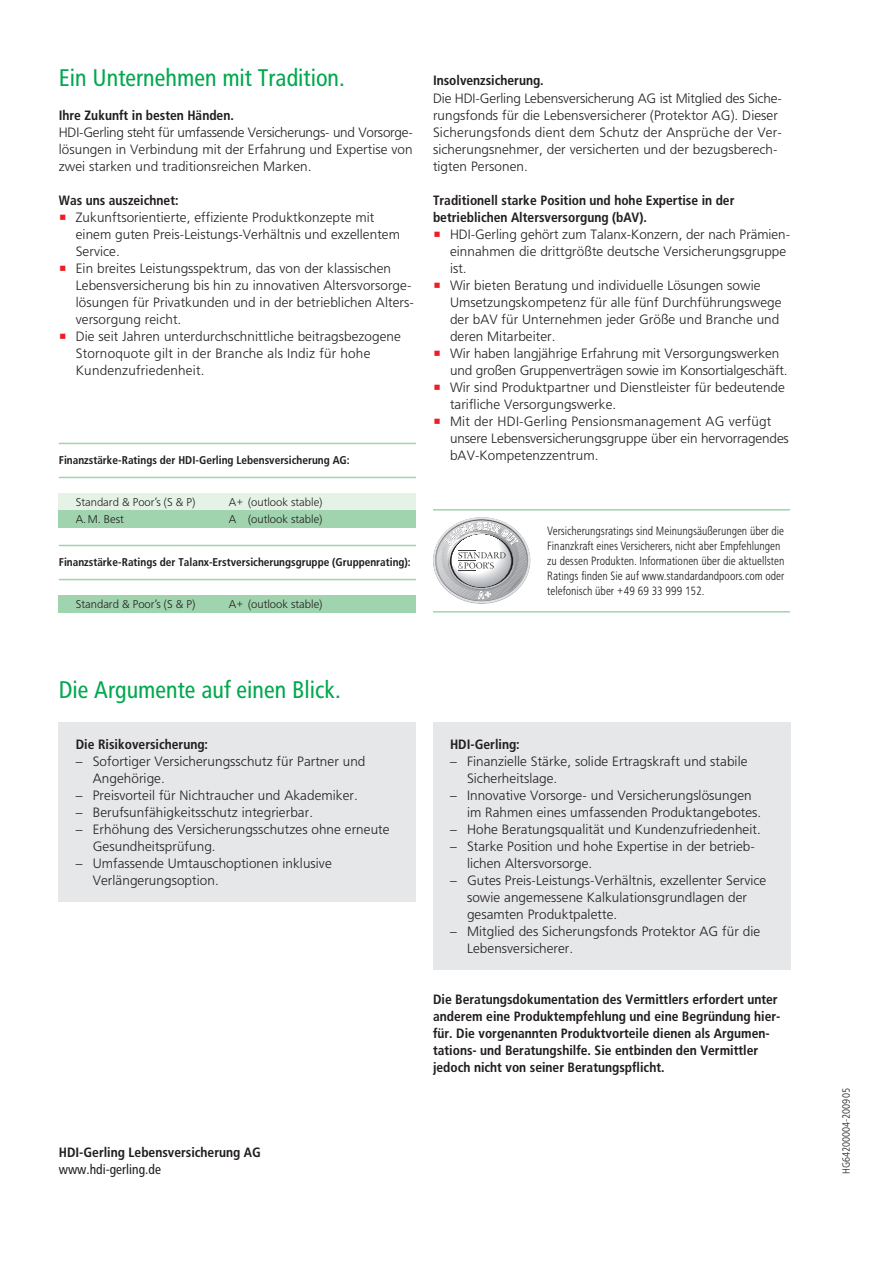
<style>
.page{position:relative;width:893px;height:1263px;background:#fff}
.page>*{position:absolute;margin:0;border:0;box-sizing:border-box;transform-origin:0 0}
.t1{font:24px "HDI Gerling Sans Cond Regular";color:#00a84e}
.t2{font:13.5px/17px "HDI Gerling Sans Light";letter-spacing:.005em;color:#231f20}
.t3{font:13.5px/17px "HDI Gerling Sans Cond Bold";color:#231f20}
.t4{font:13.5px "HDI Gerling Sans Cond Regular";color:#231f20}
.t5{font:12px/15px "HDI Gerling Sans Cond Light";color:#231f20;scale:.96 1}
.t6{font:11.25px "HDI Gerling Sans Cond Bold";color:#231f20}
.t7{font:11.25px "HDI Gerling Sans Light";color:#231f20}
.t8{font:10.5px "HDI Gerling Sans Cond Light";color:#231f20}
.s1{color:#ee1d23}
</style>
<div class="page">
<div style="left:59px;top:722px;width:357px;height:180px;background:#e6e7e9"></div>
<div style="left:433px;top:722px;width:357px;height:248px;background:#e6e7e9"></div>
<div style="left:59px;top:494px;width:357px;height:34px;background:#e5f3e7"></div>
<div style="left:59px;top:511px;width:357px;height:17px;background:#a0d4ae"></div>
<div style="left:59px;top:596px;width:357px;height:17px;background:#a0d4ae"></div>
<hr style="left:59px;top:477px;width:357px;height:1px;background:#a0d4ae">
<hr style="left:59px;top:443px;width:357px;height:1px;background:#a0d4ae">
<hr style="left:59px;top:579px;width:357px;height:1px;background:#a0d4ae">
<hr style="left:59px;top:545px;width:357px;height:1px;background:#a0d4ae">
<hr style="left:433px;top:509px;width:357px;height:1px;background:#a0d4ae">
<hr style="left:433px;top:611px;width:357px;height:2px;background:#a0d4ae">
<svg style="left:433px;top:510px;width:97px;height:103px"></svg>
<h1 class="t1" style="left:59px;top:68px;width:288px">Ein Unternehmen mit Tradition.</h1>
<p class="t3" style="left:59px;top:107px;width:177px">Ihre Zukunft in besten Händen.</p>
<p class="t2" style="left:59px;top:124px;width:356px;text-align:justify">HDI-Gerling steht für umfassende Versicherungs- und Vorsorge&shy;lösungen in Verbindung mit der Erfahrung und Expertise von zwei starken und traditionsreichen Marken.</p>
<p class="t3" style="left:59px;top:192px;width:121px">Was uns auszeichnet:</p>
<p class="t2" style="left:76px;top:209px;width:326px;text-indent:-17px"><span class="s1">•</span> Zukunftsorientierte, effiziente Produktkonzepte mit einem guten Preis-Leistungs-Verhältnis und exzellentem<br>Service.</p>
<p class="t2" style="left:76px;top:260px;width:340px;text-indent:-17px"><span class="s1">•</span> Ein breites Leistungsspektrum, das von der klassischen Lebensversicherung bis hin zu innovativen Altersvorsorge&shy;lösungen für Privatkunden und in der betrieblichen Alters&shy;versorgung reicht.</p>
<p class="t2" style="left:76px;top:329px;width:327px;text-indent:-17px"><span class="s1">•</span> Die seit Jahren unterdurchschnittliche beitragsbezogene<br>Stornoquote gilt in der Branche als Indiz für hohe<br>Kundenzufriedenheit.</p>
<p class="t6" style="left:59px;top:456px;width:292px">Finanzstärke-Ratings der HDI-Gerling Lebensversicherung AG:</p>
<p class="t7" style="left:76px;top:498px;width:121px">Standard &amp; Poor’s (S &amp; P)</p>
<p class="t7" style="left:229px;top:498px;width:95px">A+ (outlook stable)</p>
<p class="t7" style="left:76px;top:515px;width:50px">A.M. Best</p>
<p class="t7" style="left:229px;top:515px;width:95px">A (outlook stable)</p>
<p class="t6" style="left:59px;top:558px;width:353px">Finanzstärke-Ratings der Talanx-Erstversicherungsgruppe (Gruppenrating):</p>
<p class="t7" style="left:76px;top:600px;width:121px">Standard &amp; Poor’s (S &amp; P)</p>
<p class="t7" style="left:229px;top:600px;width:95px">A+ (outlook stable)</p>
<p class="t3" style="left:433px;top:73px;width:112px">Insolvenzsicherung.</p>
<p class="t2" style="left:433px;top:90px;width:350px">Die HDI-Gerling Lebensversicherung AG ist Mitglied des Siche&shy;rungsfonds für die Lebensversicherer (Protektor AG). Dieser Sicherungsfonds dient dem Schutz der Ansprüche der Ver&shy;sicherungsnehmer, der versicherten und der bezugsberech&shy;tigten Personen.</p>
<p class="t3" style="left:433px;top:192px;width:303px">Traditionell starke Position und hohe Expertise in der betrieblichen Altersversorgung (bAV).</p>
<p class="t2" style="left:450px;top:226px;width:342px;text-indent:-17px"><span class="s1">•</span> HDI-Gerling gehört zum Talanx-Konzern, der nach Prämien&shy;einnahmen die drittgrößte deutsche Versicherungsgruppe ist.</p>
<p class="t2" style="left:450px;top:277px;width:333px;text-indent:-17px"><span class="s1">•</span> Wir bieten Beratung und individuelle Lösungen sowie Umsetzungskompetenz für alle fünf Durchführungswege der bAV für Unternehmen jeder Größe und Branche und deren Mitarbeiter.</p>
<p class="t2" style="left:450px;top:346px;width:339px;text-indent:-17px"><span class="s1">•</span> Wir haben langjährige Erfahrung mit Versorgungswerken und großen Gruppenverträgen sowie im Konsortialgeschäft.</p>
<p class="t2" style="left:450px;top:380px;width:336px;text-indent:-17px"><span class="s1">•</span> Wir sind Produktpartner und Dienstleister für bedeutende tarifliche Versorgungswerke.</p>
<p class="t2" style="left:450px;top:414px;width:340px;text-indent:-17px"><span class="s1">•</span> Mit der HDI-Gerling Pensionsmanagement AG verfügt unsere Lebensversicherungsgruppe über ein hervorragendes bAV-Kompetenzzentrum.</p>
<p class="t5" style="left:547px;top:525px;width:249px">Versicherungsratings sind Meinungsäußerungen über die Finanzkraft eines Versicherers, nicht aber Empfehlungen zu dessen Produkten. Informationen über die aktuellsten Ratings finden Sie auf www.standardandpoors.com oder telefonisch über +49 69 33 999 152.</p>
<h1 class="t1" style="left:59px;top:680px;width:284px">Die Argumente auf einen Blick.</h1>
<p class="t3" style="left:76px;top:737px;width:134px">Die Risikoversicherung:</p>
<p class="t2" style="left:93px;top:754px;width:274px;text-indent:-17px">– Sofortiger Versicherungsschutz für Partner und<br>Angehörige.</p>
<p class="t2" style="left:76px;top:788px;width:284px">– Preisvorteil für Nichtraucher und Akademiker.</p>
<p class="t2" style="left:76px;top:805px;width:239px">– Berufsunfähigkeitsschutz integrierbar.</p>
<p class="t2" style="left:93px;top:822px;width:298px;text-indent:-17px">– Erhöhung des Versicherungsschutzes ohne erneute<br>Gesundheitsprüfung.</p>
<p class="t2" style="left:93px;top:856px;width:240px;text-indent:-17px">– Umfassende Umtauschoptionen inklusive<br>Verlängerungsoption.</p>
<p class="t3" style="left:450px;top:737px;width:71px">HDI-Gerling:</p>
<p class="t2" style="left:467px;top:754px;width:282px;text-indent:-17px">– Finanzielle Stärke, solide Ertragskraft und stabile<br>Sicherheitslage.</p>
<p class="t2" style="left:467px;top:788px;width:296px;text-indent:-17px">– Innovative Vorsorge- und Versicherungslösungen im Rahmen eines umfassenden Produktangebotes.</p>
<p class="t2" style="left:450px;top:822px;width:312px">– Hohe Beratungsqualität und Kundenzufriedenheit.</p>
<p class="t2" style="left:467px;top:839px;width:289px;text-indent:-17px">– Starke Position und hohe Expertise in der betrieb&shy;lichen Altersvorsorge.</p>
<p class="t2" style="left:467px;top:873px;width:301px;text-indent:-17px">– Gutes Preis-Leistungs-Verhältnis, exzellenter Service sowie angemessene Kalkulationsgrundlagen der gesamten Produktpalette.</p>
<p class="t2" style="left:467px;top:924px;width:295px;text-indent:-17px">– Mitglied des Sicherungsfonds Protektor AG für die<br>Lebensversicherer.</p>
<p class="t3" style="left:433px;top:992px;width:349px">Die Beratungsdokumentation des Vermittlers erfordert unter anderem eine Produktempfehlung und eine Begründung hier&shy;für. Die vorgenannten Produktvorteile dienen als Argumen&shy;tations- und Beratungshilfe. Sie entbinden den Vermittler jedoch nicht von seiner Beratungspflicht.</p>
<p class="t3" style="left:59px;top:1145px;width:204px">HDI-Gerling Lebensversicherung AG</p>
<p class="t4" style="left:59px;top:1164px;width:104px">www.hdi-gerling.de</p>
<p class="t8" style="left:842px;top:1174px;width:87px;rotate:-90deg">HG64200004-200905</p>
</div>
